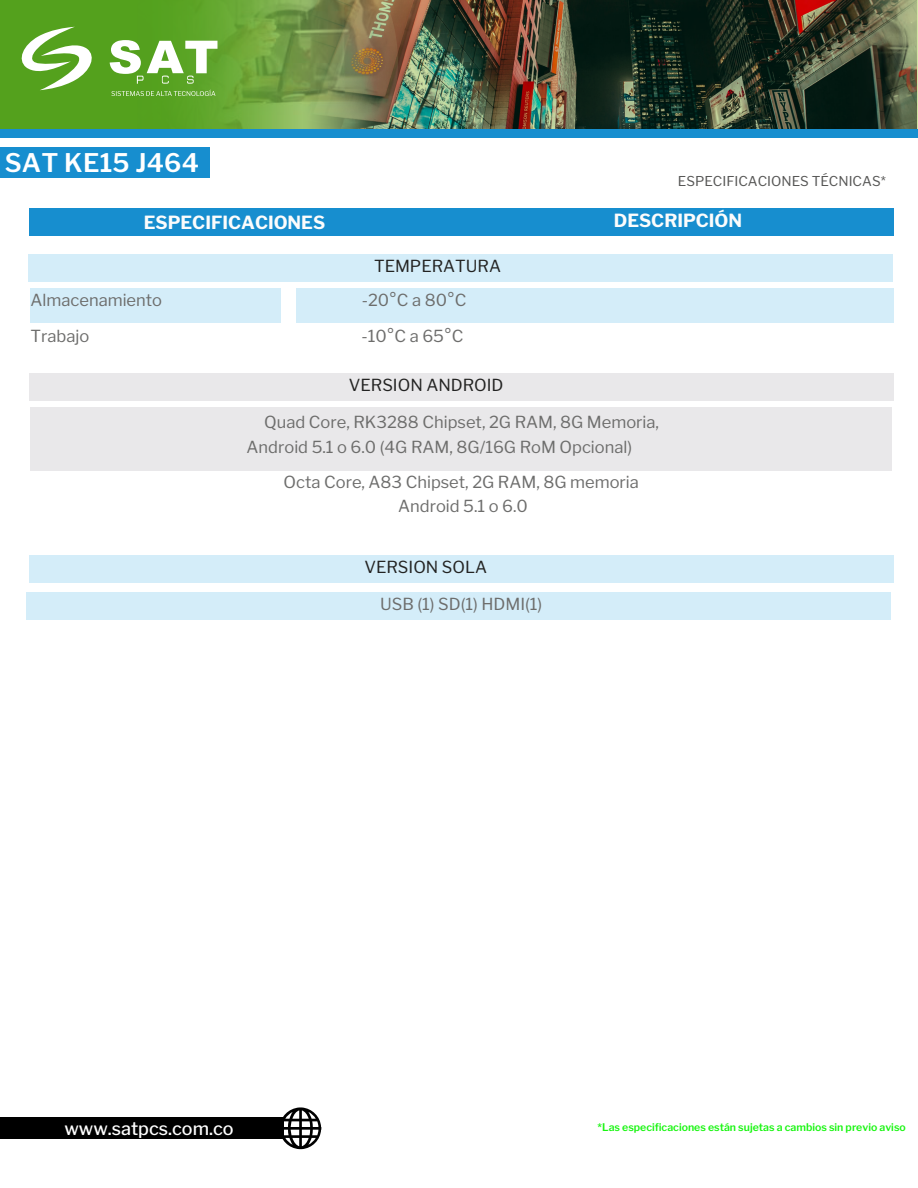
<style>
.page{position:relative;width:918px;height:1188px;background:#fff}
.page>*{position:absolute;margin:0;border:0;box-sizing:border-box;transform-origin:0 0}
.t1{font:600 25.5px "Libre Franklin";letter-spacing:.01em;color:#fff}
.t2{font:700 18px "Libre Franklin";color:#fcfcfc}
.t3{font:500 18px "Libre Franklin";color:#fff}
.t4{font:16.5px/24.3px "Libre Franklin";color:#6d6d6c}
.t5{font:16.5px "Libre Franklin";color:#232322}
.t6{font:13.5px "Libre Franklin";color:#575756}
.t7{font:600 10.5px "Libre Franklin";color:#17f50f}
</style>
<div class="page">
<div style="left:0;top:147px;width:210px;height:31px;background:#178ecf"></div>
<div style="left:0;top:1117px;width:283px;height:22px;background:#000"></div>
<svg style="left:282px;top:1107px;width:39px;height:42px"></svg>
<img style="left:0;top:0;width:918px;height:129px">
<div style="left:0;top:129px;width:918px;height:9px;background:#178ecf"></div>
<svg style="left:17px;top:27px;width:80px;height:63px"></svg>
<svg style="left:110px;top:40px;width:107px;height:44px"></svg>
<svg style="left:111px;top:90px;width:104px;height:6px"></svg>
<div style="left:29px;top:208px;width:865px;height:28px;background:#178ecf"></div>
<div style="left:28px;top:254px;width:865px;height:27px;background:#d4edf9"></div>
<div style="left:29px;top:373px;width:865px;height:28px;background:#e9e8ea"></div>
<div style="left:29px;top:555px;width:865px;height:27px;background:#d4edf9"></div>
<div style="left:27px;top:592px;width:864px;height:27px;background:#d4edf9"></div>
<div style="left:297px;top:288px;width:597px;height:34px;background:#d4edf9"></div>
<div style="left:31px;top:288px;width:250px;height:34px;background:#d4edf9"></div>
<div style="left:31px;top:408px;width:861px;height:63px;background:#e9e8ea"></div>
<h1 class="t1" style="left:5px;top:148px;width:196px">SAT KE15 J464</h1>
<p class="t6" style="left:678px;top:173px;width:209px">ESPECIFICACIONES TÉCNICAS*</p>
<p class="t2" style="left:144px;top:212px;width:183px">ESPECIFICACIONES</p>
<p class="t2" style="left:614px;top:209px;width:130px">DESCRIPCIÓN</p>
<p class="t4" style="left:31px;top:288px;width:133px">Almacenamiento</p>
<p class="t5" style="left:374px;top:256px;width:129px">TEMPERATURA</p>
<p class="t4" style="left:362px;top:288px;width:106px">-20°C a 80°C</p>
<p class="t4" style="left:31px;top:323px;width:60px">Trabajo</p>
<p class="t4" style="left:362px;top:323px;width:103px">-10°C a 65°C</p>
<p class="t5" style="left:349px;top:375px;width:156px">VERSION ANDROID</p>
<p class="t4" style="left:247px;top:410px;width:414px;text-indent:18px">Quad Core, RK3288 Chipset, 2G RAM, 8G Memoria,<br>Android 5.1 o 6.0 (4G RAM, 8G/16G RoM Opcional)</p>
<p class="t4" style="left:284px;top:470px;width:357px;text-align:center">Octa Core, A83 Chipset, 2G RAM, 8G memoria<br>Android 5.1 o 6.0</p>
<p class="t5" style="left:364px;top:557px;width:124px">VERSION SOLA</p>
<p class="t4" style="left:380px;top:592px;width:164px">USB (1) SD(1) HDMI(1)</p>
<p class="t3" style="left:64px;top:1117px;width:171px">www.satpcs.com.co</p>
<p class="t7" style="left:598px;top:1121px;width:310px">*Las especificaciones están sujetas a cambios sin previo aviso</p>
</div>
